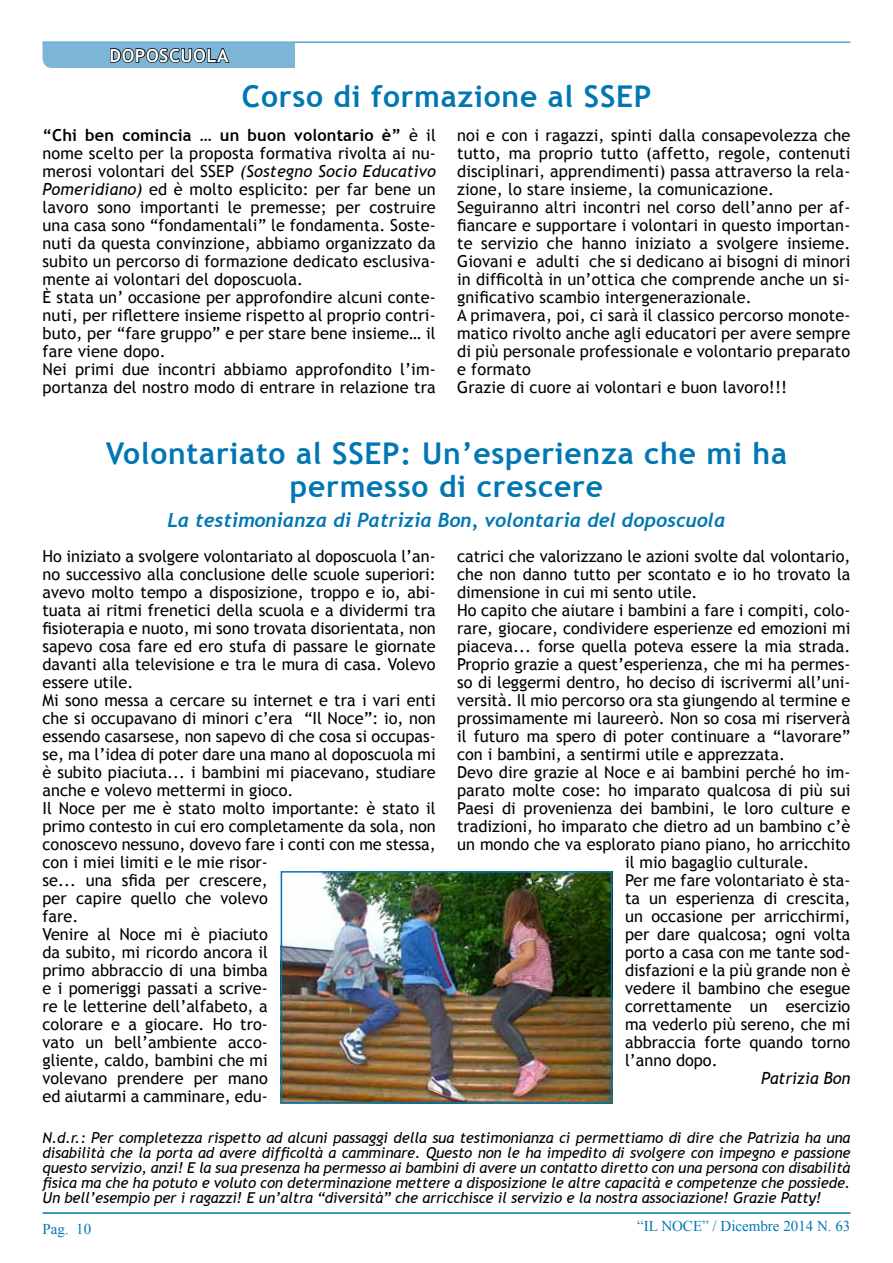
<style>
.page{position:relative;width:893px;height:1263px;background:#fff}
.page>*{position:absolute;margin:0;border:0;box-sizing:border-box;transform-origin:0 0}
.t1{font:700 30px/33px "Trebuchet MS";letter-spacing:.025em;color:#0077b3;text-align:center}
.t2{font:italic 700 19.5px "Trebuchet";color:#0077b3}
.t3{font:700 18px "Trebuchet MS";color:#fff}
.t4{font:16.5px/18px "Trebuchet MS";color:#000}
.t5{font:italic 16.5px "Trebuchet MS";color:#000}
.t6{font:italic 15px/15px "Trebuchet MS";letter-spacing:-.01em;color:#000;text-align:justify}
.t7{font:15px "Times New Roman";color:#0077b3}
.s1{font-weight:700}
.s2{font-style:italic}
</style>
<div class="page">
<hr style="left:43px;top:1212px;width:807px;height:2px;background:#0077b3">
<hr style="left:43px;top:42px;width:807px;height:1px;background:#0077b3">
<svg style="left:43px;top:43px;width:252px;height:25px;background:#6b9cb9"></svg>
<img style="left:284px;top:874px;width:325px;height:226px">
<div style="left:281px;top:871px;width:331px;height:232px;border:2px solid #0077b3"></div>
<p class="t3" style="left:110px;top:44px;width:25px">doposcuo</p>
<p class="t3" style="left:206px;top:44px;width:22px">la</p>
<h1 class="t1" style="left:242px;top:80px;width:411px">Corso di formazione al SSEP</h1>
<p class="t4" style="left:43px;top:126px;width:395px"><span class="s1">“Chi ben comincia … un buon volontario è”</span> è il nome scelto per la proposta formativa rivolta ai nu&shy;merosi volontari del SSEP <span class="s2">(Sostegno Socio Educativo Pomeridiano)</span> ed è molto esplicito: per far bene un lavoro sono importanti le premesse; per costruire una casa sono “fondamentali” le fondamenta. Soste&shy;nuti da questa convinzione, abbiamo organizzato da subito un percorso di formazione dedicato esclusiva&shy;mente ai volontari del doposcuola.<br>È stata un’ occasione per approfondire alcuni conte&shy;nuti, per riflettere insieme rispetto al proprio contri&shy;buto, per “fare gruppo” e per stare bene insieme… il fare viene dopo.<br>Nei primi due incontri abbiamo approfondito l’im&shy;portanza del nostro modo di entrare in relazione tra</p>
<p class="t4" style="left:457px;top:126px;width:395px">noi e con i ragazzi, spinti dalla consapevolezza che tutto, ma proprio tutto (affetto, regole, contenuti disciplinari, apprendimenti) passa attraverso la rela&shy;zione, lo stare insieme, la comunicazione.<br>Seguiranno altri incontri nel corso dell’anno per af&shy;fiancare e supportare i volontari in questo importan&shy;te servizio che hanno iniziato a svolgere insieme.<br>Giovani e adulti che si dedicano ai bisogni di minori in difficoltà in un’ottica che comprende anche un si&shy;gnificativo scambio intergenerazionale.<br>A primavera, poi, ci sarà il classico percorso monote&shy;matico rivolto anche agli educatori per avere sempre di più personale professionale e volontario preparato e formato<br>Grazie di cuore ai volontari e buon lavoro!!!</p>
<h1 class="t1" style="left:106px;top:437px;width:683px">Volontariato al SSEP: Un’esperienza che mi ha permesso di crescere</h1>
<p class="t2" style="left:167px;top:508px;width:560px">La testimonianza di Patrizia Bon, volontaria del doposcuola</p>
<p class="t4" style="left:43px;top:547px;width:395px">Ho iniziato a svolgere volontariato al doposcuola l’an&shy;no successivo alla conclusione delle scuole superiori: avevo molto tempo a disposizione, troppo e io, abi&shy;tuata ai ritmi frenetici della scuola e a dividermi tra fisioterapia e nuoto, mi sono trovata disorientata, non sapevo cosa fare ed ero stufa di passare le giornate davanti alla televisione e tra le mura di casa. Volevo essere utile.<br>Mi sono messa a cercare su internet e tra i vari enti che si occupavano di minori c’era “Il Noce”: io, non essendo casarsese, non sapevo di che cosa si occupas&shy;se, ma l’idea di poter dare una mano al doposcuola mi è subito piaciuta... i bambini mi piacevano, studiare anche e volevo mettermi in gioco.<br>Il Noce per me è stato molto importante: è stato il primo contesto in cui ero completamente da sola, non conoscevo nessuno, dovevo fare i conti con me stessa, con i miei limiti e le mie risor-<br>se... una sfida per crescere,<br>per capire quello che volevo<br>fare.<br>Venire al Noce mi è piaciuto<br>da subito, mi ricordo ancora il<br>primo abbraccio di una bimba<br>e i pomeriggi passati a scrive-<br>re le letterine dell’alfabeto, a<br>colorare e a giocare. Ho tro-<br>vato un bell’ambiente acco-<br>gliente, caldo, bambini che mi<br>volevano prendere per mano<br>ed aiutarmi a camminare, edu-</p>
<p class="t4" style="left:457px;top:547px;width:395px">catrici che valorizzano le azioni svolte dal volontario,</p>
<p class="t4" style="left:457px;top:565px;width:395px">che non danno tutto per scontato e io ho trovato la</p>
<p class="t4" style="left:457px;top:583px;width:242px">dimensione in cui mi sento utile.</p>
<p class="t4" style="left:457px;top:601px;width:395px">Ho capito che aiutare i bambini a fare i compiti, colo-</p>
<p class="t4" style="left:457px;top:619px;width:395px">rare, giocare, condividere esperienze ed emozioni mi</p>
<p class="t4" style="left:457px;top:637px;width:395px">piaceva... forse quella poteva essere la mia strada.</p>
<p class="t4" style="left:457px;top:655px;width:395px">Proprio grazie a quest’esperienza, che mi ha permes-</p>
<p class="t4" style="left:457px;top:673px;width:395px">so di leggermi dentro, ho deciso di iscrivermi all’uni-</p>
<p class="t4" style="left:457px;top:691px;width:395px">versità. Il mio percorso ora sta giungendo al termine e</p>
<p class="t4" style="left:457px;top:709px;width:395px">prossimamente mi laureerò. Non so cosa mi riserverà</p>
<p class="t4" style="left:457px;top:727px;width:395px">il futuro ma spero di poter continuare a “lavorare”</p>
<p class="t4" style="left:457px;top:745px;width:329px">con i bambini, a sentirmi utile e apprezzata.</p>
<p class="t4" style="left:457px;top:763px;width:395px">Devo dire grazie al Noce e ai bambini perché ho im-</p>
<p class="t4" style="left:457px;top:781px;width:395px">parato molte cose: ho imparato qualcosa di più sui</p>
<p class="t4" style="left:457px;top:799px;width:395px">Paesi di provenienza dei bambini, le loro culture e</p>
<p class="t4" style="left:457px;top:817px;width:395px">tradizioni, ho imparato che dietro ad un bambino c’è</p>
<p class="t4" style="left:457px;top:835px;width:395px">un mondo che va esplorato piano piano, ho arricchito</p>
<p class="t4" style="left:625px;top:853px;width:185px">il mio bagaglio culturale.</p>
<p class="t4" style="left:625px;top:871px;width:227px">Per me fare volontariato è sta-</p>
<p class="t4" style="left:625px;top:889px;width:227px">ta un esperienza di crescita,</p>
<p class="t4" style="left:625px;top:907px;width:227px">un occasione per arricchirmi,</p>
<p class="t4" style="left:625px;top:925px;width:227px">per dare qualcosa; ogni volta</p>
<p class="t4" style="left:625px;top:943px;width:227px">porto a casa con me tante sod-</p>
<p class="t4" style="left:625px;top:961px;width:227px">disfazioni e la più grande non è</p>
<p class="t4" style="left:625px;top:979px;width:227px">vedere il bambino che esegue</p>
<p class="t4" style="left:625px;top:997px;width:227px">correttamente un esercizio</p>
<p class="t4" style="left:625px;top:1015px;width:227px">ma vederlo più sereno, che mi</p>
<p class="t4" style="left:625px;top:1033px;width:227px">abbraccia forte quando torno</p>
<p class="t4" style="left:625px;top:1051px;width:94px">l’anno dopo.</p>
<p class="t5" style="left:761px;top:1068px;width:91px">Patrizia Bon</p>
<p class="t6" style="left:42px;top:1131px;width:809px">N.d.r.: Per completezza rispetto ad alcuni passaggi della sua testimonianza ci permettiamo di dire che Patrizia ha una disabilità che la porta ad avere difficoltà a camminare. Questo non le ha impedito di svolgere con impegno e passione questo servizio, anzi! E la sua presenza ha permesso ai bambini di avere un contatto diretto con una persona con disabilità fisica ma che ha potuto e voluto con determinazione mettere a disposizione le altre capacità e competenze che possiede.<br>Un bell’esempio per i ragazzi! E un’altra “diversità” che arricchisce il servizio e la nostra associazione! Grazie Patty!</p>
<p class="t7" style="left:43px;top:1218px;width:50px">Pag. 10</p>
<p class="t7" style="left:637px;top:1216px;width:215px">“IL NOCE” / Dicembre 2014 N. 63</p>
</div>
